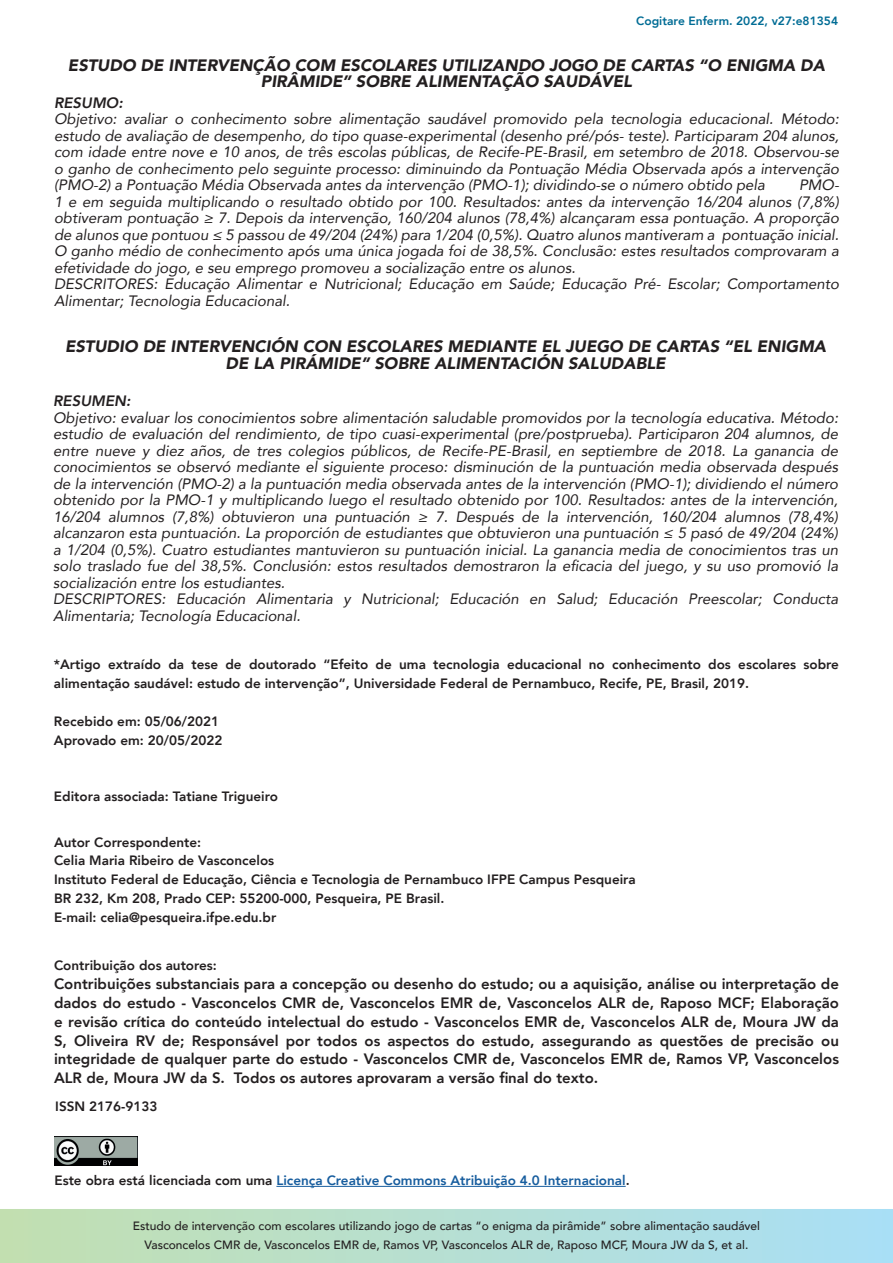
<style>
.page{position:relative;width:893px;height:1263px;background:#fff}
.page>*{position:absolute;margin:0;border:0;box-sizing:border-box;transform-origin:0 0}
.t1{font:italic 900 16.5px/16.5px "Avenir";color:#231f20;text-align:center}
.TEXTO{font:italic 15px/16.5px "Avenir";color:#231f20;text-align:justify}
.Correspondentes{font:800 15px/18.8px "Avenir";color:#231f20;text-align:justify}
.t2{font:italic 800 15px "Avenir";color:#231f20}
.Legenda{font:800 13.5px/18.8px "Avenir";color:#231f20}
.t3{font:800 13.5px "Avenir";color:#175d9e}
.Correspondentes-2{font:800 13.5px "Avenir";color:#231f20}
.t4{font:500 12px/18.6px "Avenir";color:#231f20;text-align:center}
.t5{font:800 12px "Avenir";color:#006c95}
.s1{color:#231f20}
</style>
<div class="page">
<svg style="left:0;top:1209px;width:893px;height:54px;background:#b6dfd2"></svg>
<img style="left:54px;top:1137px;width:84px;height:29px">
<hr style="left:276px;top:1186px;width:350px;height:1px;background:#175d9e">
<p class="t5" style="left:636px;top:10px;width:203px">Cogitare Enferm. 2022, v27:e81354</p>
<p class="t1" style="left:68px;top:56px;width:759px">ESTUDO DE INTERVENÇÃO COM ESCOLARES UTILIZANDO JOGO DE CARTAS “O ENIGMA DA<br>PIRÂMIDE’’ SOBRE ALIMENTAÇÃO SAUDÁVEL</p>
<p class="t2" style="left:54px;top:94px;width:70px">RESUMO:</p>
<p class="TEXTO" style="left:54px;top:111px;width:786px">Objetivo: avaliar o conhecimento sobre alimentação saudável promovido pela tecnologia educacional. Método: estudo de avaliação de desempenho, do tipo quase-experimental (desenho pré/pós- teste). Participaram 204 alunos, com idade entre nove e 10 anos, de três escolas públicas, de Recife-PE-Brasil, em setembro de 2018. Observou-se o ganho de conhecimento pelo seguinte processo: diminuindo da Pontuação Média Observada após a intervenção (PMO-2) a Pontuação Média Observada antes da intervenção (PMO-1); dividindo-se o número obtido pela</p>
<p class="TEXTO" style="left:54px;top:177px;width:786px;text-indent:745px">PMO-1 e em seguida multiplicando o resultado obtido por 100. Resultados: antes da intervenção 16/204 alunos (7,8%) obtiveram pontuação ≥ 7. Depois da intervenção, 160/204 alunos (78,4%) alcançaram essa pontuação. A proporção de alunos que pontuou ≤ 5 passou de 49/204 (24%) para 1/204 (0,5%). Quatro alunos mantiveram a pontuação inicial.<br>O ganho médio de conhecimento após uma única jogada foi de 38,5%. Conclusão: estes resultados comprovaram a efetividade do jogo, e seu emprego promoveu a socialização entre os alunos.</p>
<p class="TEXTO" style="left:54px;top:276px;width:786px">DESCRITORES: Educação Alimentar e Nutricional; Educação em Saúde; Educação Pré- Escolar; Comportamento<br>Alimentar; Tecnologia Educacional.</p>
<p class="t1" style="left:65px;top:338px;width:763px">ESTUDIO DE INTERVENCIÓN CON ESCOLARES MEDIANTE EL JUEGO DE CARTAS “EL ENIGMA<br>DE LA PIRÁMIDE” SOBRE ALIMENTACIÓN SALUDABLE</p>
<p class="t2" style="left:53px;top:392px;width:79px">RESUMEN:</p>
<p class="TEXTO" style="left:53px;top:409px;width:786px">Objetivo: evaluar los conocimientos sobre alimentación saludable promovidos por la tecnología educativa. Método: estudio de evaluación del rendimiento, de tipo cuasi-experimental (pre/postprueba). Participaron 204 alumnos, de entre nueve y diez años, de tres colegios públicos, de Recife-PE-Brasil, en septiembre de 2018. La ganancia de conocimientos se observó mediante el siguiente proceso: disminución de la puntuación media observada después de la intervención (PMO-2) a la puntuación media observada antes de la intervención (PMO-1); dividiendo el número obtenido por la PMO-1 y multiplicando luego el resultado obtenido por 100. Resultados: antes de la intervención, 16/204 alumnos (7,8%) obtuvieron una puntuación ≥ 7. Después de la intervención, 160/204 alumnos (78,4%) alcanzaron esta puntuación. La proporción de estudiantes que obtuvieron una puntuación ≤ 5 pasó de 49/204 (24%) a 1/204 (0,5%). Cuatro estudiantes mantuvieron su puntuación inicial. La ganancia media de conocimientos tras un solo traslado fue del 38,5%. Conclusión: estos resultados demostraron la eficacia del juego, y su uso promovió la socialización entre los estudiantes.</p>
<p class="TEXTO" style="left:53px;top:590px;width:786px">DESCRIPTORES: Educación Alimentaria y Nutricional; Educación en Salud; Educación Preescolar; Conducta<br>Alimentaria; Tecnología Educacional.</p>
<p class="Legenda" style="left:54px;top:654px;width:786px">*Artigo extraído da tese de doutorado “Efeito de uma tecnologia educacional no conhecimento dos escolares sobre alimentação saudável: estudo de intervenção”, Universidade Federal de Pernambuco, Recife, PE, Brasil, 2019.</p>
<p class="Legenda" style="left:54px;top:711px;width:167px">Recebido em: 05/06/2021</p>
<p class="Legenda" style="left:54px;top:730px;width:170px">Aprovado em: 20/05/2022</p>
<p class="Legenda" style="left:54px;top:786px;width:225px">Editora associada: Tatiane Trigueiro</p>
<p class="Legenda" style="left:54px;top:832px;width:149px">Autor Correspondente:</p>
<p class="Legenda" style="left:54px;top:850px;width:222px">Celia Maria Ribeiro de Vasconcelos</p>
<p class="Legenda" style="left:54px;top:869px;width:583px">Instituto Federal de Educação, Ciência e Tecnologia de Pernambuco IFPE Campus Pesqueira</p>
<p class="Legenda" style="left:54px;top:888px;width:392px">BR 232, Km 208, Prado CEP: 55200-000, Pesqueira, PE Brasil.</p>
<p class="Legenda" style="left:54px;top:907px;width:224px">E-mail: celia@pesqueira.ifpe.edu.br</p>
<p class="Correspondentes-2" style="left:54px;top:953px;width:164px">Contribuição dos autores:</p>
<p class="Correspondentes" style="left:54px;top:974px;width:786px">Contribuições substanciais para a concepção ou desenho do estudo; ou a aquisição, análise ou interpretação de dados do estudo - Vasconcelos CMR de, Vasconcelos EMR de, Vasconcelos ALR de, Raposo MCF; Elaboração e revisão crítica do conteúdo intelectual do estudo - Vasconcelos EMR de, Vasconcelos ALR de, Moura JW da S, Oliveira RV de; Responsável por todos os aspectos do estudo, assegurando as questões de precisão ou integridade de qualquer parte do estudo - Vasconcelos CMR de, Vasconcelos EMR de, Ramos VP, Vasconcelos ALR de, Moura JW da S. Todos os autores aprovaram a versão final do texto.</p>
<p class="Legenda" style="left:55px;top:1096px;width:104px">ISSN 2176-9133</p>
<p class="t3" style="left:54px;top:1168px;width:577px"><span class="s1">Este obra está licenciada com uma</span> Licença Creative Commons Atribuição 4.0 Internacional<span class="s1">.</span></p>
<p class="t4" style="left:133px;top:1216px;width:629px">Estudo de intervenção com escolares utilizando jogo de cartas “o enigma da pirâmide” sobre alimentação saudável<br>Vasconcelos CMR de, Vasconcelos EMR de, Ramos VP, Vasconcelos ALR de, Raposo MCF, Moura JW da S, et al.</p>
</div>
